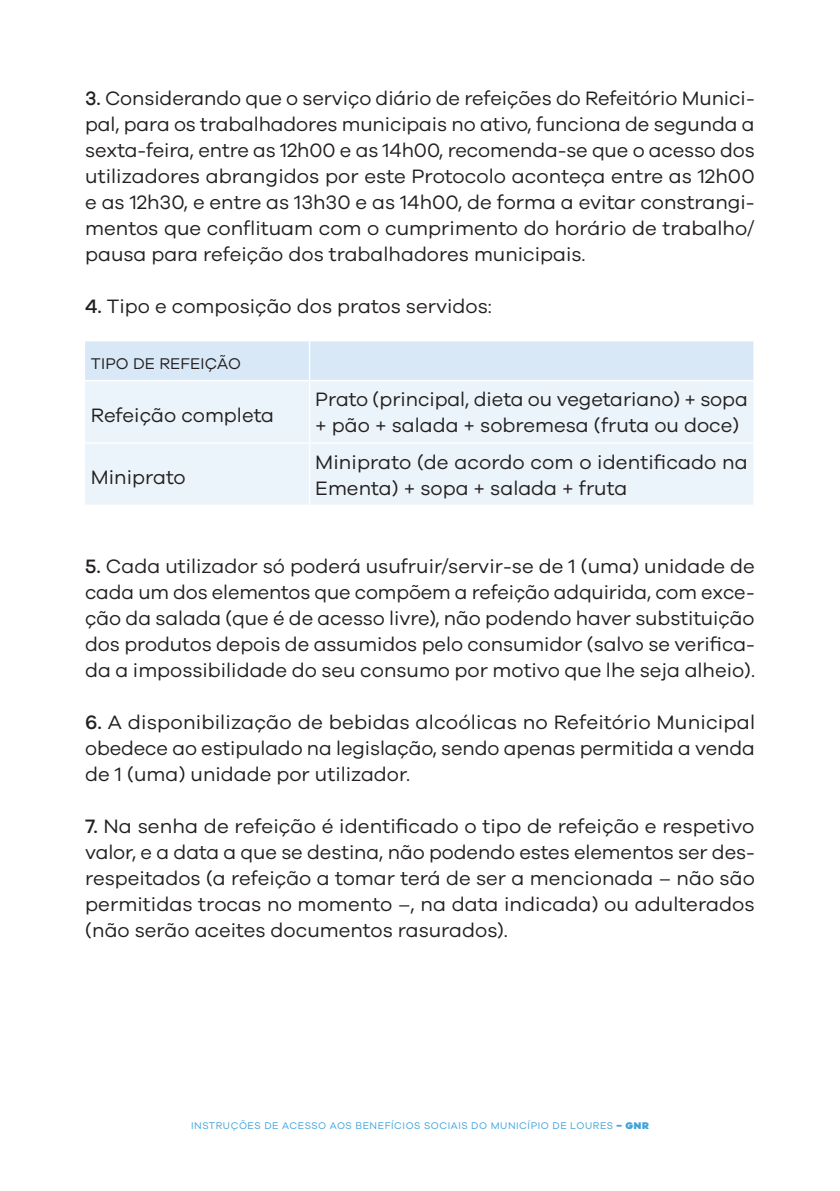
<style>
.page{position:relative;width:840px;height:1191px;background:#fff}
.page>*{position:absolute;margin:0;border:0;box-sizing:border-box;transform-origin:0 0}
.t1{font:20px/26px "Galano Grotesque";color:#231f20;text-align:justify}
.t2{font:16px "Galano Grotesque";letter-spacing:.01em;color:#231f20}
.t3{font:10px "Galano Grotesque";letter-spacing:.055em;color:#40a3db}
.s1{font-weight:500}
.s2{font-weight:900}
</style>
<div class="page">
<div style="left:85px;top:341px;width:668px;height:39px;background:#d8e8f6"></div>
<div style="left:85px;top:381px;width:668px;height:123px;background:#ebf4fa"></div>
<hr style="left:308px;top:341px;width:2px;height:39px;background:#fff">
<hr style="left:308px;top:381px;width:2px;height:61px;background:#fff">
<hr style="left:85px;top:442px;width:224px;height:2px;background:#fff">
<hr style="left:309px;top:442px;width:444px;height:2px;background:#fff">
<hr style="left:308px;top:444px;width:2px;height:60px;background:#fff">
<p class="t1" style="left:85px;top:85px;width:670px"><span class="s1">3.</span> Considerando que o serviço diário de refeições do Refeitório Munici&shy;pal, para os trabalhadores municipais no ativo, funciona de segunda a sexta-feira, entre as 12h00 e as 14h00, recomenda-se que o acesso dos utilizadores abrangidos por este Protocolo aconteça entre as 12h00 e as 12h30, e entre as 13h30 e as 14h00, de forma a evitar constrangi&shy;mentos que conflituam com o cumprimento do horário de trabalho/ pausa para refeição dos trabalhadores municipais.</p>
<p class="t1" style="left:85px;top:293px;width:408px"><span class="s1">4.</span> Tipo e composição dos pratos servidos:</p>
<p class="t2" style="left:91px;top:354px;width:151px">TIPO DE REFEIÇÃO</p>
<p class="t1" style="left:91px;top:401px;width:185px">Refeição completa</p>
<p class="t1" style="left:91px;top:464px;width:96px">Miniprato</p>
<p class="t1" style="left:315px;top:386px;width:434px">Prato (principal, dieta ou vegetariano) + sopa + pão + salada + sobremesa (fruta ou doce)</p>
<p class="t1" style="left:315px;top:448px;width:434px">Miniprato (de acordo com o identificado na<br>Ementa) + sopa + salada + fruta</p>
<p class="t1" style="left:85px;top:553px;width:671px"><span class="s1">5.</span> Cada utilizador só poderá usufruir/servir-se de 1 (uma) unidade de cada um dos elementos que compõem a refeição adquirida, com exce&shy;ção da salada (que é de acesso livre), não podendo haver substituição dos produtos depois de assumidos pelo consumidor (salvo se verifica&shy;da a impossibilidade do seu consumo por motivo que lhe seja alheio).</p>
<p class="t1" style="left:85px;top:709px;width:671px"><span class="s1">6.</span> A disponibilização de bebidas alcoólicas no Refeitório Municipal obedece ao estipulado na legislação, sendo apenas permitida a venda de 1 (uma) unidade por utilizador.</p>
<p class="t1" style="left:85px;top:813px;width:670px"><span class="s1">7.</span> Na senha de refeição é identificado o tipo de refeição e respetivo valor, e a data a que se destina, não podendo estes elementos ser des&shy;respeitados (a refeição a tomar terá de ser a mencionada – não são permitidas trocas no momento –, na data indicada) ou adulterados (não serão aceites documentos rasurados).</p>
<p class="t3" style="left:191px;top:1119px;width:459px">INSTRUÇÕES DE ACESSO AOS BENEFÍCIOS SOCIAIS DO MUNICÍPIO DE LOURES <span class="s2">– GNR</span></p>
</div>
